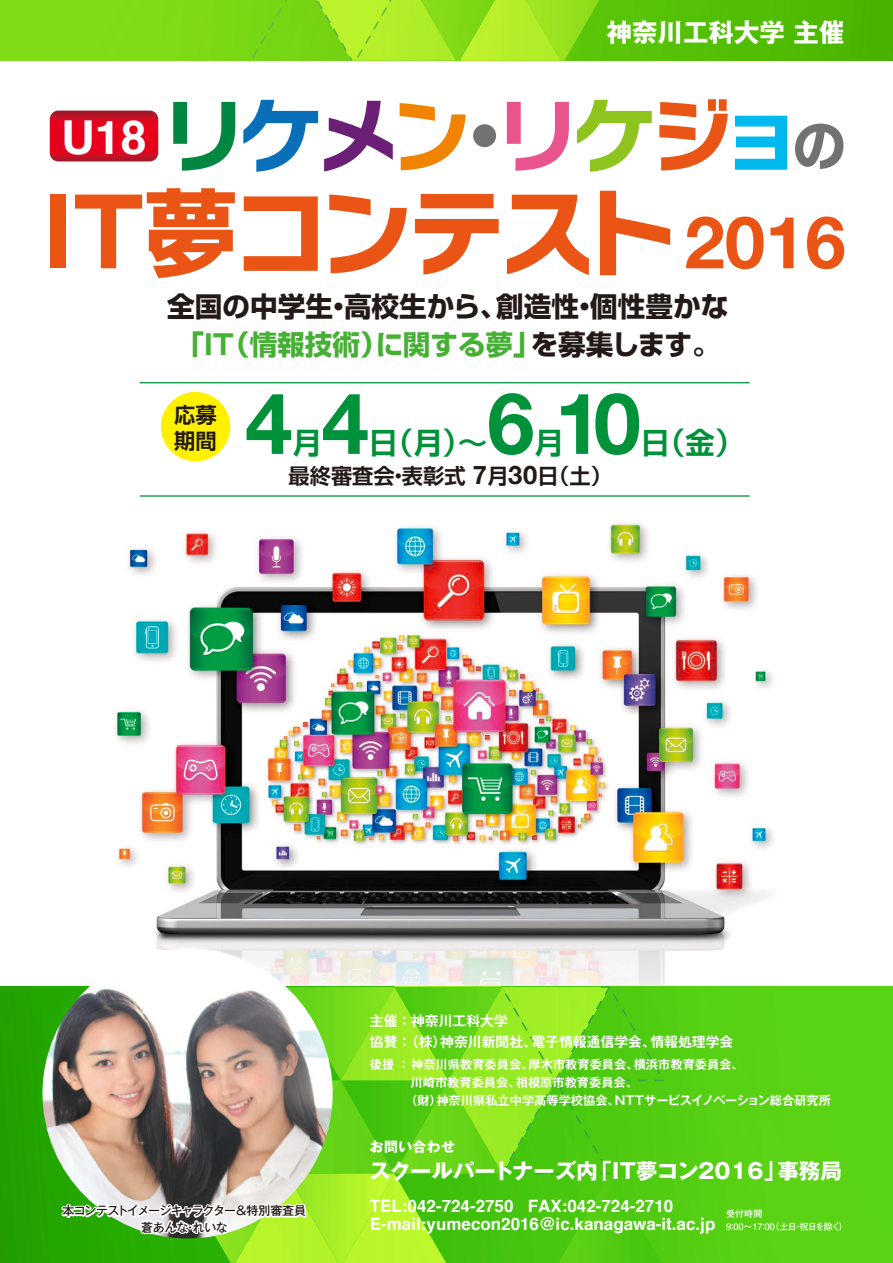
<style>
.page{position:relative;width:893px;height:1263px;background:#fff}
.page>*{position:absolute;margin:0;border:0;box-sizing:border-box;transform-origin:0 0}
.t1{font:700 93.6px "Typelabo N Std";letter-spacing:-.04em;color:#ea5516}
.t2{font:700 85.05px "Helvetica Neue";color:#00923a}
.t3{font:700 79.65px "Typelabo N Std";letter-spacing:-.045em;color:#008843}
.t4{font:700 46.8px "Helvetica";color:#fff}
.t5{font:700 29.7px "Shin Go Pro De";color:#00923a}
.t6{font:700 27.6px/38.2px "Shin Go Pro";color:#231916;text-align:center}
.t7{font:700 25.5px "Gothic MB101 Pro";color:#fff}
.t8{font:700 21.3px "Gothic MB101 Pro";letter-spacing:.01em;color:#fff}
.t9{font:700 21.3px/25.5px "Shin Go Pro De";color:#231916}
.t10{font:700 16.95px/18px "Helvetica";color:#fff}
.t11{font:700 13.8px/21.3px "Gothic MB101 Pro De";color:#fff}
.t12{font:700 13.8px "Gothic MB101 Pro";letter-spacing:.03em;color:#fff}
.t13{font:700 12.15px/18px "Gothic MB101 Pro De";color:#fff}
.t14{font:500 12px/16.2px "Gothic MB101 Pro";letter-spacing:-.05em;color:#231916;text-align:center}
.t15{font:700 9px/12.8px "Futo Go B101 Pro";color:#fff}
.s1{color:#096fb8}
.s2{color:#6c1f76}
.s3{color:#f08300}
.s4{color:#727272}
.s5{color:#e9538e}
.s6{color:#8fc41f}
.s7{color:#ea5516}
.s8{font-size:74.4px;color:#00b9ef}
.s9{font-size:53.1px;color:#727272}
.s10{font-family:"Shin Go Pro"}
.s11{font-family:"Helvetica Neue";font-size:72.45px}
.s12{color:#46b035}
.s13{font-family:"Helvetica Neue";font-size:25.5px}
</style>
<div class="page">
<img style="left:115px;top:495px;width:659px;height:491px">
<svg style="left:0;top:986px;width:893px;height:277px;background:#4ec810"></svg>
<svg style="left:0;top:0;width:893px;height:61px;background:#79d313"></svg>
<svg style="left:50px;top:111px;width:108px;height:50px;background:#d70820"></svg>
<img style="left:43px;top:948px;width:290px;height:290px;border-radius:145px">
<svg style="left:57px;top:986px;width:607px;height:277px;background:#83c246"></svg>
<hr style="left:140px;top:382px;width:610px;height:1px;background:#00923a">
<hr style="left:140px;top:495px;width:610px;height:2px;background:#00923a">
<div style="left:161px;top:392px;width:69px;height:69px;background:#fff100;border-radius:50%"></div>
<h3 class="t7" style="left:607px;top:11px;width:240px">神奈川工科大学 主催</h3>
<h3 class="t3" style="left:164px;top:77px;width:683px">リ<span class="s1">ケ</span><span class="s2">メ</span><span class="s3">ン</span><span class="s4">・</span><span class="s5">リ</span><span class="s6">ケ</span><span class="s7">ジ</span><span class="s8">ョ</span><span class="s9">の</span></h3>
<h3 class="t4" style="left:61px;top:100px;width:87px">U18</h3>
<h1 class="t1" style="left:44px;top:164px;width:804px">IT<span class="s10">夢</span>コンテスト<span class="s11">2016</span></h1>
<h3 class="t6" style="left:167px;top:284px;width:563px">全国の中学生・高校生から、創造性・個性豊かな<span class="s12">「IT（情報技術）に関する夢」</span>を募集します。</h3>
<h3 class="t9" style="left:174px;top:400px;width:44px">応募期間</h3>
<h2 class="t2" style="left:487px;top:371px;width:155px">6 10</h2>
<h2 class="t2" style="left:245px;top:371px;width:125px">4 4</h2>
<h3 class="t5" style="left:292px;top:418px;width:31px">月</h3>
<h3 class="t5" style="left:369px;top:418px;width:120px">日（月）～</h3>
<h3 class="t5" style="left:535px;top:418px;width:31px">月</h3>
<h3 class="t5" style="left:640px;top:418px;width:106px">日（金）</h3>
<h3 class="t9" style="left:288px;top:460px;width:325px">最終審査会・表彰式 <span class="s13">7</span>月<span class="s13">30</span>日（土）</h3>
<p class="t11" style="left:370px;top:1008px;width:365px">主催 ： 神奈川工科大学<br>協賛 ： （株）神奈川新聞社、電子情報通信学会、情報処理学会</p>
<p class="t13" style="left:370px;top:1054px;width:463px">後援： 神奈川県教育委員会、厚木市教育委員会、横浜市教育委員会、<br>　　　 川崎市教育委員会、相模原市教育委員会、<br>　　　 （財）神奈川県私立中学高等学校協会、NTTサービスイノベーション総合研究所</p>
<p class="t12" style="left:370px;top:1135px;width:86px">お問い合わせ</p>
<p class="t14" style="left:63px;top:1201px;width:245px">本コンテストイメージキャラクター＆特別審査員蒼あんな・れいな</p>
<h3 class="t8" style="left:369px;top:1153px;width:474px">スクールパートナーズ内「IT夢コン2016」事務局</h3>
<p class="t15" style="left:726px;top:1206px;width:123px">受付時間<br>9：00～17：00（土日・祝日を除く）</p>
<h3 class="t10" style="left:370px;top:1197px;width:347px">TEL:042-724-2750 FAX:042-724-2710<br>E-mail:yumecon2016@ic.kanagawa-it.ac.jp</h3>
</div>
